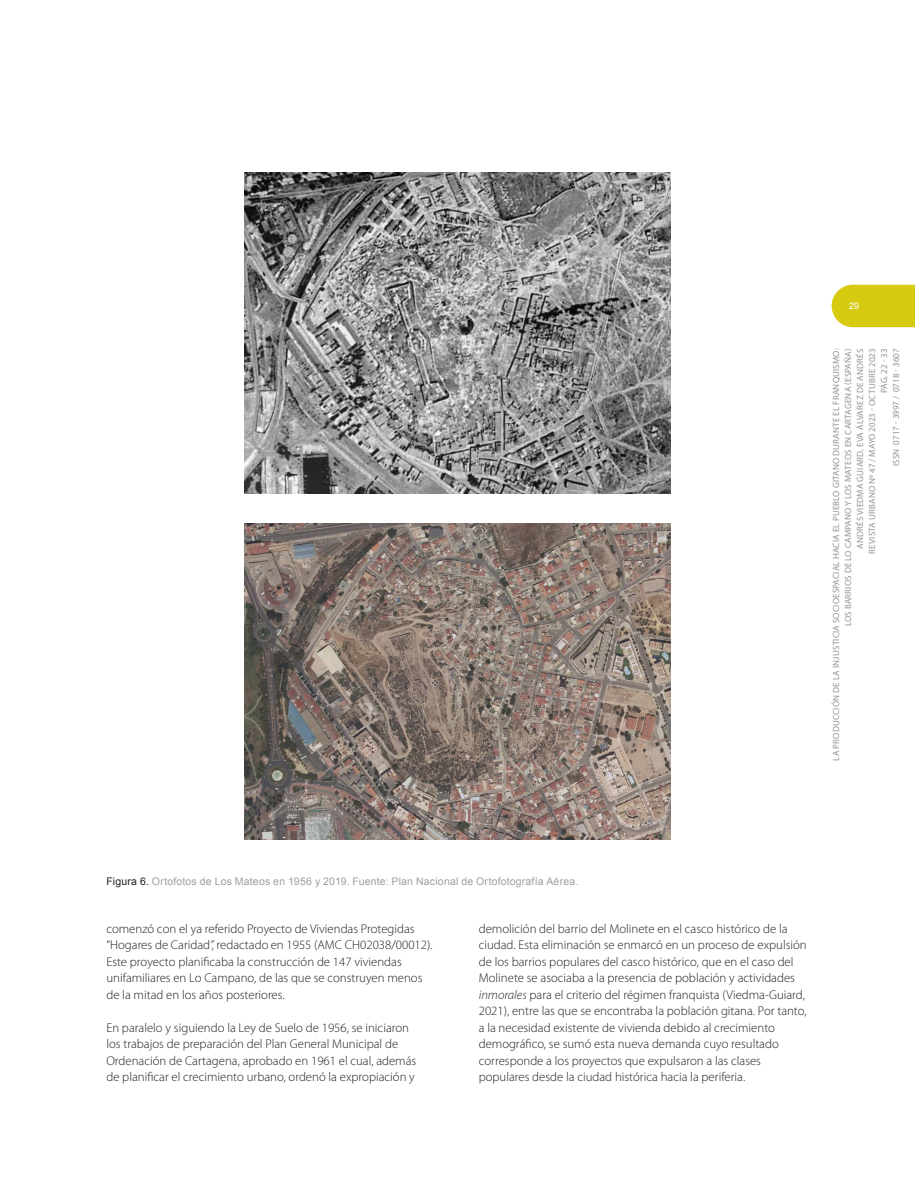
<style>
.page{position:relative;width:915px;height:1191px;background:#fff}
.page>*{position:absolute;margin:0;border:0;box-sizing:border-box;transform-origin:0 0}
._11_Cuerpo_Texto{font:300 12.75px/16.5px "Myriad Pro";color:#231f20}
._13_Pie_Foto{font:10.5px "Arial";letter-spacing:.015em;color:#9d9fa2}
.t1{font:9px/12px "Myriad Pro";letter-spacing:.02em;color:#939598;text-align:right}
.t2{font:9px "Arial";color:#fff}
.s1{color:#231f20}
.s2{font-style:italic}
</style>
<div class="page">
<div style="left:831px;top:285px;width:83px;height:42px;background:#d6cb10"></div>
<img style="left:244px;top:172px;width:426px;height:321px">
<img style="left:244px;top:523px;width:426px;height:316px">
<p class="t2" style="left:848px;top:300px;width:12px">29</p>
<p class="t1" style="left:829px;top:760px;width:414px;rotate:-90deg">LA PRODUCCIÓN DE LA INJUSTICIA SOCIOESPACIAL HACIA EL PUEBLO GITANO DURANTE EL FRANQUISMO:<br>LOS BARRIOS DE LO CAMPANO Y LOS MATEOS EN CARTAGENA (ESPAÑA)<br>ANDRÉS VIEDMA GUIARD, EVA ÁLVAREZ DE ANDRÉS<br>REVISTA URBANO Nº 47 / MAYO 2023 - OCTUBRE 2023<br>PÁG. 22 - 33<br>ISSN 0717 - 3997 / 0718 - 3607</p>
<p class="_13_Pie_Foto" style="left:106px;top:874px;width:473px"><span class="s1">Figura 6.</span> Ortofotos de Los Mateos en 1956 y 2019. Fuente: Plan Nacional de Ortofotografía Aérea.</p>
<p class="_11_Cuerpo_Texto" style="left:106px;top:920px;width:327px">comenzó con el ya referido Proyecto de Viviendas Protegidas “Hogares de Caridad<span class="s2">”,</span> redactado en 1955 (AMC CH02038/00012).<br>Este proyecto planificaba la construcción de 147 viviendas unifamiliares en Lo Campano, de las que se construyen menos de la mitad en los años posteriores.</p>
<p class="_11_Cuerpo_Texto" style="left:106px;top:1019px;width:311px">En paralelo y siguiendo la Ley de Suelo de 1956, se iniciaron los trabajos de preparación del Plan General Municipal de Ordenación de Cartagena, aprobado en 1961 el cual, además de planificar el crecimiento urbano, ordenó la expropiación y</p>
<p class="_11_Cuerpo_Texto" style="left:478px;top:920px;width:329px">demolición del barrio del Molinete en el casco histórico de la ciudad. Esta eliminación se enmarcó en un proceso de expulsión de los barrios populares del casco histórico, que en el caso del Molinete se asociaba a la presencia de población y actividades <span class="s2">inmorales</span> para el criterio del régimen franquista (Viedma-Guiard, 2021), entre las que se encontraba la población gitana. Por tanto, a la necesidad existente de vivienda debido al crecimiento demográfico, se sumó esta nueva demanda cuyo resultado corresponde a los proyectos que expulsaron a las clases populares desde la ciudad histórica hacia la periferia.</p>
</div>
